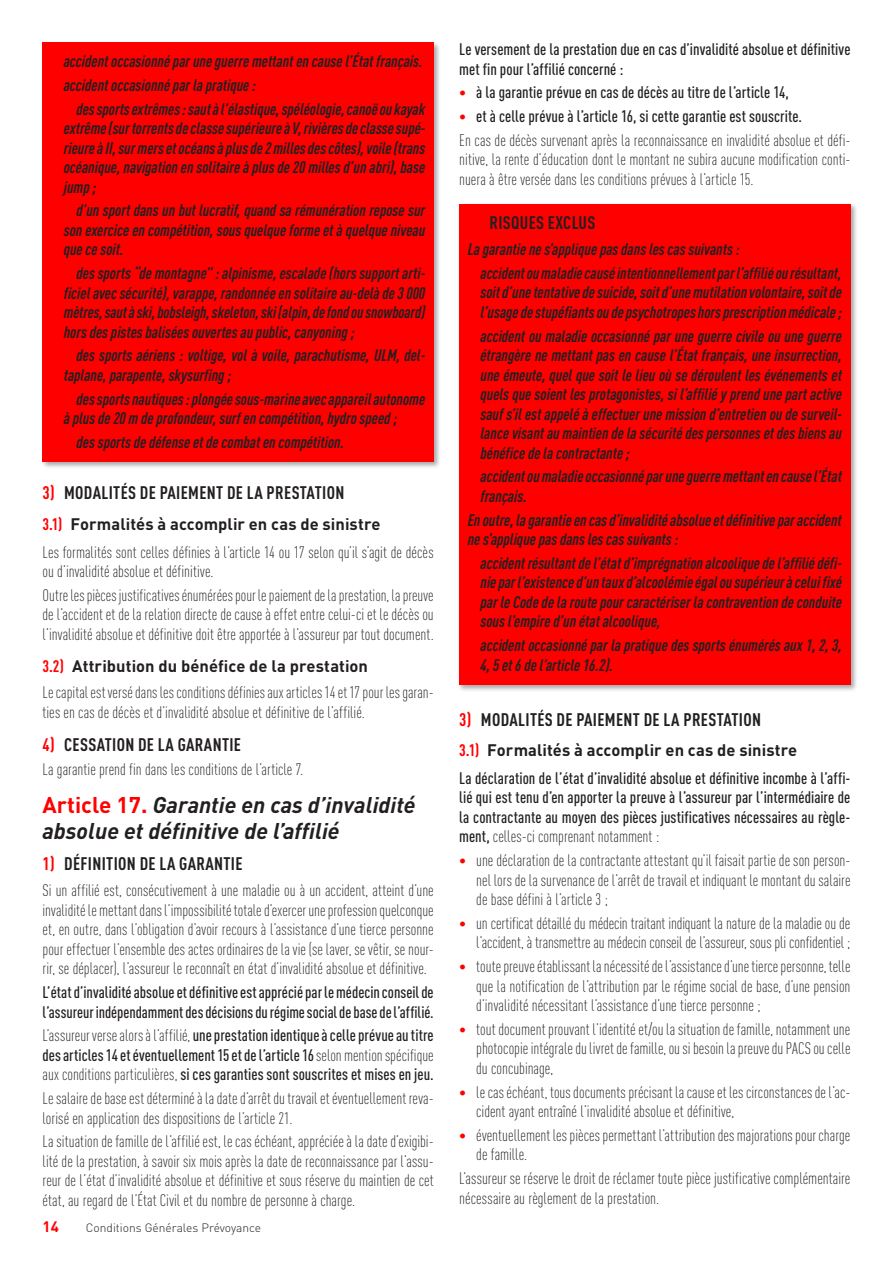
<style>
.page{position:relative;width:893px;height:1263px;background:#fff}
.page>*{position:absolute;margin:0;border:0;box-sizing:border-box;transform-origin:0 0}
.t1{font:italic 700 22.5px/25.5px "DIN Pro";color:#231f20}
.t2{font:700 condensed 18px "DIN Pro";letter-spacing:.02em;color:#231f20}
.t3{font:300 condensed 16.5px/19.5px "DIN Pro";color:#231f20}
.t4{font:italic 700 condensed 16.5px/19.5px "DIN Pro";color:#231f20;text-align:justify}
.t5{font:500 condensed 16.5px/19.5px "DIN Pro";letter-spacing:.005em;color:#231f20}
.t6{font:700 15px "DIN Pro";color:#f00}
.t7{font:300 12px "DIN Pro";color:#231f20}
.s1{color:#f00}
.s2{font-weight:700;color:#f00}
.s3{font-weight:700;font-stretch:normal}
.s4{font-style:normal;color:#f00}
.s5{font-weight:300}
.s6{font-weight:300;font-size:15px;color:#f00}
.s7{font-size:15px;color:#f00}
.s8{font-weight:500}
</style>
<div class="page">
<div style="left:41px;top:41px;width:401px;height:429px;background:#231f20;opacity:.4"></div>
<div style="left:43px;top:43px;width:391px;height:419px;background:#f00"></div>
<div style="left:458px;top:202px;width:400px;height:490px;background:#231f20;opacity:.4"></div>
<div style="left:459px;top:204px;width:391px;height:481px;background:#f00"></div>
<p class="t4" style="left:51px;top:52px;width:373px"><span class="s1">•</span> accident occasionné par une guerre mettant en cause l’État français.</p>
<p class="t4" style="left:51px;top:75px;width:207px"><span class="s1">•</span> accident occasionné par la pratique :</p>
<p class="t4" style="left:64px;top:99px;width:363px"><span class="s1">1.</span> des sports extrêmes : saut à l’élastique, spéléologie, canoë ou kayak extrême (sur torrents de classe supérieure à V, rivières de classe supé&shy;rieure à II, sur mers et océans à plus de 2 milles des côtes), voile (trans océanique, navigation en solitaire à plus de 20 milles d’un abri), base jump ;</p>
<p class="t4" style="left:64px;top:201px;width:363px"><span class="s1">2.</span> d’un sport dans un but lucratif, quand sa rémunération repose sur son exercice en compétition, sous quelque forme et à quelque niveau que ce soit.</p>
<p class="t4" style="left:64px;top:264px;width:363px"><span class="s1">3.</span> des sports “de montagne” : alpinisme, escalade (hors support arti&shy;ficiel avec sécurité), varappe, randonnée en solitaire au-delà de 3 000 mètres, saut à ski, bobsleigh, skeleton, ski (alpin, de fond ou snowboard) hors des pistes balisées ouvertes au public, canyoning ;</p>
<p class="t4" style="left:64px;top:346px;width:363px"><span class="s1">4.</span> des sports aériens : voltige, vol à voile, parachutisme, ULM, del&shy;taplane, parapente, skysurfing ;</p>
<p class="t4" style="left:64px;top:389px;width:363px"><span class="s1">5.</span> des sports nautiques : plongée sous-marine avec appareil autonome à plus de 20 m de profondeur, surf en compétition, hydro speed ;</p>
<p class="t4" style="left:64px;top:432px;width:282px"><span class="s1">6.</span> des sports de défense et de combat en compétition.</p>
<p class="t2" style="left:43px;top:483px;width:303px"><span class="s1">3)</span> MODALITÉS DE PAIEMENT DE LA PRESTATION</p>
<p class="t3" style="left:43px;top:510px;width:393px;line-height:28px"><span class="s2">3.1)</span> <span class="s3">Formalités à accomplir en cas de sinistre<br></span>Les formalités sont celles définies à l’article 14 ou 17 selon qu’il s’agit de décès</p>
<p class="t3" style="left:43px;top:560px;width:393px;line-height:23.7px">ou d’invalidité absolue et définitive.<br>Outre les pièces justificatives énumérées pour le paiement de la prestation, la preuve</p>
<p class="t3" style="left:43px;top:605px;width:393px">de l’accident et de la relation directe de cause à effet entre celui-ci et le décès ou l’invalidité absolue et définitive doit être apportée à l’assureur par tout document.</p>
<p class="t3" style="left:43px;top:653px;width:393px;line-height:26px"><span class="s2">3.2)</span> <span class="s3">Attribution du bénéfice de la prestation<br></span>Le capital est versé dans les conditions définies aux articles 14 et 17 pour les garan-</p>
<p class="t3" style="left:43px;top:702px;width:324px">ties en cas de décès et d’invalidité absolue et définitive de l’affilié.</p>
<p class="t2" style="left:43px;top:735px;width:200px"><span class="s1">4)</span> CESSATION DE LA GARANTIE</p>
<p class="t3" style="left:43px;top:760px;width:262px">La garantie prend fin dans les conditions de l’article 7.</p>
<h1 class="t1" style="left:43px;top:794px;width:375px"><span class="s4">Article 17.</span> Garantie en cas d’invalidité absolue et définitive de l’affilié</h1>
<p class="t2" style="left:43px;top:854px;width:202px"><span class="s1">1)</span> DÉFINITION DE LA GARANTIE</p>
<p class="t3" style="left:43px;top:881px;width:393px;text-align:justify">Si un affilié est, consécutivement à une maladie ou à un accident, atteint d’une invalidité le mettant dans l’impossibilité totale d’exercer une profession quelconque et, en outre, dans l’obligation d’avoir recours à l’assistance d’une tierce personne pour effectuer l’ensemble des actes ordinaires de la vie (se laver, se vêtir, se nour&shy;rir, se déplacer), l’assureur le reconnaît en état d’invalidité absolue et définitive.</p>
<p class="t5" style="left:43px;top:982px;width:393px">L’état d’invalidité absolue et définitive est apprécié par le médecin conseil de l’assureur indépendamment des décisions du régime social de base de l’affilié.</p>
<p class="t5" style="left:43px;top:1026px;width:393px;text-align:justify"><span class="s5">L’assureur verse alors à l’affilié,</span> une prestation identique à celle prévue au titre des articles 14 et éventuellement 15 et de l’article 16 <span class="s5">selon mention spécifique aux conditions particulières,</span> si ces garanties sont souscrites et mises en jeu.</p>
<p class="t3" style="left:43px;top:1089px;width:393px">Le salaire de base est déterminé à la date d’arrêt du travail et éventuellement reva&shy;lorisé en application des dispositions de l’article 21.</p>
<p class="t3" style="left:43px;top:1132px;width:393px;text-align:justify">La situation de famille de l’affilié est, le cas échéant, appréciée à la date d’exigibi&shy;lité de la prestation, à savoir six mois après la date de reconnaissance par l’assu&shy;reur de l’état d’invalidité absolue et définitive et sous réserve du maintien de cet état, au regard de l’État Civil et du nombre de personne à charge.</p>
<p class="t6" style="left:43px;top:1218px;width:18px">14</p>
<p class="t7" style="left:86px;top:1223px;width:177px">Conditions Générales Prévoyance</p>
<p class="t5" style="left:459px;top:40px;width:393px">Le versement de la prestation due en cas d’invalidité absolue et définitive met fin pour l’affilié concerné :</p>
<p class="t5" style="left:459px;top:83px;width:331px"><span class="s6">•</span> à la garantie prévue en cas de décès au titre de l’article 14,</p>
<p class="t3" style="left:459px;top:105px;width:393px;line-height:23.7px"><span class="s7">•</span> <span class="s8">et à celle prévue à l’article 16, si cette garantie est souscrite.<br></span>En cas de décès survenant après la reconnaissance en invalidité absolue et défi-</p>
<p class="t3" style="left:459px;top:150px;width:393px">nitive, la rente d’éducation dont le montant ne subira aucune modification conti&shy;nuera à être versée dans les conditions prévues à l’article 15.</p>
<p class="t2" style="left:468px;top:213px;width:129px"><span class="s1">2)</span> RISQUES EXCLUS</p>
<p class="t4" style="left:468px;top:240px;width:273px">La garantie ne s’applique pas dans les cas suivants :</p>
<p class="t4" style="left:480px;top:263px;width:363px;text-indent:-13px"><span class="s1">•</span> accident ou maladie causé intentionnellement par l’affilié ou résultant, soit d’une tentative de suicide, soit d’une mutilation volontaire, soit de l’usage de stupéfiants ou de psychotropes hors prescription médicale ;</p>
<p class="t4" style="left:480px;top:326px;width:363px;text-indent:-13px"><span class="s1">•</span> accident ou maladie occasionné par une guerre civile ou une guerre étrangère ne mettant pas en cause l’État français, une insurrection, une émeute, quel que soit le lieu où se déroulent les événements et quels que soient les protagonistes, si l’affilié y prend une part active sauf s’il est appelé à effectuer une mission d’entretien ou de surveil&shy;lance visant au maintien de la sécurité des personnes et des biens au bénéfice de la contractante ;</p>
<p class="t4" style="left:480px;top:467px;width:363px;text-indent:-13px"><span class="s1">•</span> accident ou maladie occasionné par une guerre mettant en cause l’État français.</p>
<p class="t4" style="left:468px;top:510px;width:376px">En outre, la garantie en cas d’invalidité absolue et définitive par accident ne s’applique pas dans les cas suivants :</p>
<p class="t4" style="left:480px;top:553px;width:363px;text-indent:-13px"><span class="s1">•</span> accident résultant de l’état d’imprégnation alcoolique de l’affilié défi&shy;nie par l’existence d’un taux d’alcoolémie égal ou supérieur à celui fixé par le Code de la route pour caractériser la contravention de conduite sous l’empire d’un état alcoolique,</p>
<p class="t4" style="left:480px;top:636px;width:363px;text-indent:-13px"><span class="s1">•</span> accident occasionné par la pratique des sports énumérés aux 1, 2, 3,<br>4, 5 et 6 de l’article 16.2).</p>
<p class="t2" style="left:459px;top:709px;width:303px"><span class="s1">3)</span> MODALITÉS DE PAIEMENT DE LA PRESTATION</p>
<p class="t5" style="left:459px;top:736px;width:393px;line-height:28px"><span class="s2">3.1)</span> <span class="s3">Formalités à accomplir en cas de sinistre<br></span>La déclaration de l’état d’invalidité absolue et définitive incombe à l’affi-</p>
<p class="t5" style="left:459px;top:788px;width:393px;text-align:justify">lié qui est tenu d’en apporter la preuve à l’assureur par l’intermédiaire de la contractante au moyen des pièces justificatives nécessaires au règle&shy;ment, <span class="s5">celles-ci comprenant notamment :</span></p>
<p class="t3" style="left:476px;top:851px;width:376px;text-align:justify;text-indent:-17px"><span class="s7">•</span> une déclaration de la contractante attestant qu’il faisait partie de son person&shy;nel lors de la survenance de l’arrêt de travail et indiquant le montant du salaire de base défini à l’article 3 ;</p>
<p class="t3" style="left:459px;top:913px;width:393px;text-align:right"><span class="s7">•</span> un certificat détaillé du médecin traitant indiquant la nature de la maladie ou de l’accident, à transmettre au médecin conseil de l’assureur, sous pli confidentiel ;</p>
<p class="t3" style="left:476px;top:957px;width:376px;text-align:justify;text-indent:-17px"><span class="s7">•</span> toute preuve établissant la nécessité de l’assistance d’une tierce personne, telle que la notification de l’attribution par le régime social de base, d’une pension d’invalidité nécessitant l’assistance d’une tierce personne ;</p>
<p class="t3" style="left:476px;top:1019px;width:376px;text-align:justify;text-indent:-17px"><span class="s7">•</span> tout document prouvant l’identité et/ou la situation de famille, notamment une photocopie intégrale du livret de famille, ou si besoin la preuve du PACS ou celle du concubinage,</p>
<p class="t3" style="left:476px;top:1082px;width:376px;text-indent:-17px"><span class="s7">•</span> le cas échéant, tous documents précisant la cause et les circonstances de l’ac&shy;cident ayant entraîné l’invalidité absolue et définitive,</p>
<p class="t3" style="left:476px;top:1125px;width:376px;text-indent:-17px"><span class="s7">•</span> éventuellement les pièces permettant l’attribution des majorations pour charge de famille.</p>
<p class="t3" style="left:459px;top:1169px;width:393px">L’assureur se réserve le droit de réclamer toute pièce justificative complémentaire nécessaire au règlement de la prestation.</p>
</div>
